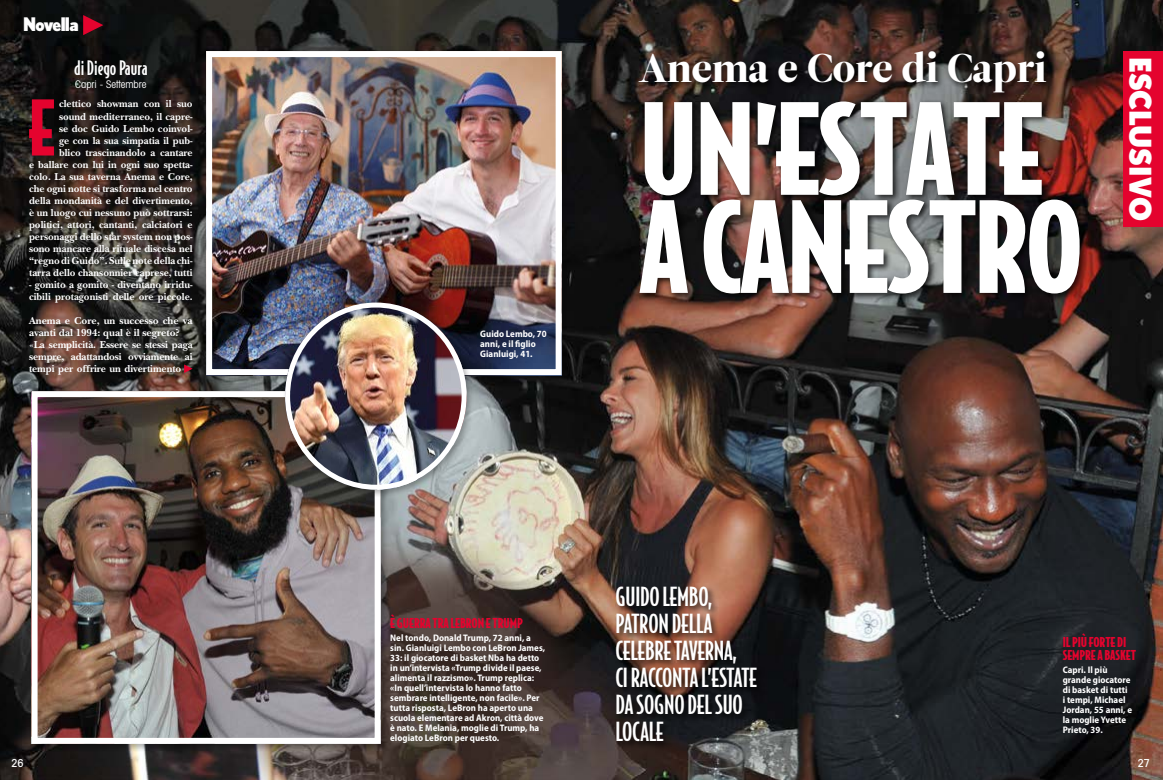
<style>
.page{position:relative;width:1163px;height:780px;background:#fff}
.page>*{position:absolute;margin:0;border:0;box-sizing:border-box;transform-origin:0 0}
.t1{font:900 120px/98px "Bodega Sans";letter-spacing:-.025em;color:#fff}
.t2{font:900 72.7px "Bodega Sans";color:#e4032e}
.t3{font:40px "Leitura Display";color:#fff}
.t4{font:900 30px "Nobel";color:#fff;scale:.95 1}
.t5{font:500 25px/27px "Bodega Sans";letter-spacing:-.01em;color:#fff}
.t6{font:500 19px "Bodega Sans";color:#fff}
.t7{font:900 18.7px "Nobel";letter-spacing:-.05em;color:#fff;scale:.86 1}
.t8{font:900 13px/13px "Bodega Sans";letter-spacing:-.01em;color:#e4032e}
.t9{font:500 condensed 11px "Avant Garde";color:#fff}
.t10{font:700 10.5px/12px "New Baskerville";color:#fff}
.t11{font:condensed 10.5px "Avant Garde";color:#fff}
.t12{font:700 semi-condensed 9.5px/10px "Myriad Pro";color:#fff}
</style>
<div class="page">
<img style="left:0;top:0;width:1162px;height:780px">
<div style="left:204px;top:49px;width:366px;height:334px;background:#000;opacity:.3"></div>
<img style="left:213px;top:58px;width:341px;height:310px">
<div style="left:206px;top:51px;width:355px;height:324px;border:6px solid #fff"></div>
<div style="left:29px;top:389px;width:359px;height:363px;background:#000;opacity:.3"></div>
<img style="left:39px;top:398px;width:334px;height:338px">
<div style="left:32px;top:391px;width:348px;height:352px;border:6px solid #fff"></div>
<div style="left:636px;top:49px;width:417px;height:52px;background:#000;opacity:.75"></div>
<div style="left:636px;top:98px;width:451px;height:205px;background:#000;opacity:.75"></div>
<div style="left:614px;top:584px;width:151px;height:166px;background:#000;opacity:.75"></div>
<div style="left:283px;top:300px;width:192px;height:198px;background:#000;opacity:.3"></div>
<img style="left:285px;top:307px;width:181px;height:182px">
<div style="left:285px;top:302px;width:181px;height:187px;border:5px solid #fff;border-radius:50%"></div>
<div style="left:1123px;top:51px;width:39px;height:175px;background:#e4032e"></div>
<svg style="left:184px;top:364px;width:9px;height:9px"></svg>
<svg style="left:83px;top:15px;width:20px;height:20px"></svg>
<h3 class="t7" style="left:23px;top:13px;width:66px">Novella</h3>
<h3 class="t5" style="left:29px;top:48px;width:142px">FUGIAM FACEPUDA<br>SANT QUOSSEDISQUE<br>MINUS, SIMUS<br>ESTOTAS EX ET<br>ALIGNIM QUE SIT,<br>EXERNATUS ARUPTAE</h3>
<h3 class="t3" style="left:639px;top:44px;width:408px">Anema e Core di Capri</h3>
<h3 class="t6" style="left:74px;top:57px;width:75px">di Diego Paura</h3>
<p class="t11" style="left:75px;top:78px;width:73px">Capri - Settembre</p>
<h2 class="t2" style="left:28px;top:79px;width:28px">E</h2>
<p class="t10" style="left:29px;top:98px;width:165px;text-align:right">clettico showman con il suo<br>sound mediterraneo, il capre-<br>se doc Guido Lembo coinvol-<br>ge con la sua simpatia il pub-<br>blico trascinandolo a cantare<br>e ballare con lui in ogni suo spetta&shy;colo. La sua taverna Anema e Core, che ogni notte si trasforma nel centro della mondanità e del divertimento, è un luogo cui nessuno può sottrarsi: politici, attori, cantanti, calciatori e personaggi dello star system non pos&shy;sono mancare alla rituale discesa nel “regno di Guido”. Sulle note della chi&shy;tarra dello chansonnier caprese, tutti</p>
<p class="t10" style="left:29px;top:278px;width:165px">- gomito a gomito - diventano irridu&shy;cibili protagonisti delle ore piccole.</p>
<p class="t10" style="left:29px;top:314px;width:165px">Anema e Core, un successo che va avanti dal 1994: qual è il segreto? «La semplicità. Essere se stessi paga sempre, adattandosi ovviamente ai tempi per offrire un divertimento</p>
<h1 class="t1" style="left:639px;top:94px;width:445px">UN’ESTATE<br>A CANESTRO</h1>
<p class="t12" style="left:480px;top:328px;width:68px">Guido Lembo, 70 anni, e il figlio<br>Gianluigi, 41.</p>
<h3 class="t4" style="left:1158px;top:57px;width:174px;rotate:90deg">ESCLUSIVO</h3>
<p class="t8" style="left:390px;top:615px;width:134px">È GUERRA TRA LEBRON E TRUMP</p>
<p class="t12" style="left:390px;top:632px;width:156px">Nel tondo, Donald Trump, 72 anni, a sin. Gianluigi Lembo con LeBron James, 33: il giocatore di basket Nba ha detto in un’intervista «Trump divide il paese, alimenta il razzismo». Trump replica: «In quell’intervista lo hanno fatto sembrare intelligente, non facile». Per tutta risposta, LeBron ha aperto una scuola elementare ad Akron, città dove è nato. E Melania, moglie di Trump, ha elogiato LeBron per questo.</p>
<h3 class="t5" style="left:615px;top:583px;width:143px">GUIDO LEMBO,<br>PATRON DELLA<br>CELEBRE TAVERNA,<br>CI RACCONTA L’ESTATE<br>DA SOGNO DEL SUO<br>LOCALE</h3>
<p class="t8" style="left:1062px;top:635px;width:75px">IL PIÙ FORTE DI<br>SEMPRE A BASKET</p>
<p class="t12" style="left:1062px;top:664px;width:71px">Capri. Il più grande giocatore di basket di tutti i tempi, Michael<br>Jordan, 55 anni, e la moglie Yvette<br>Prieto, 39.</p>
<p class="t9" style="left:11px;top:756px;width:14px">26</p>
<p class="t9" style="left:1137px;top:756px;width:14px">27</p>
</div>
